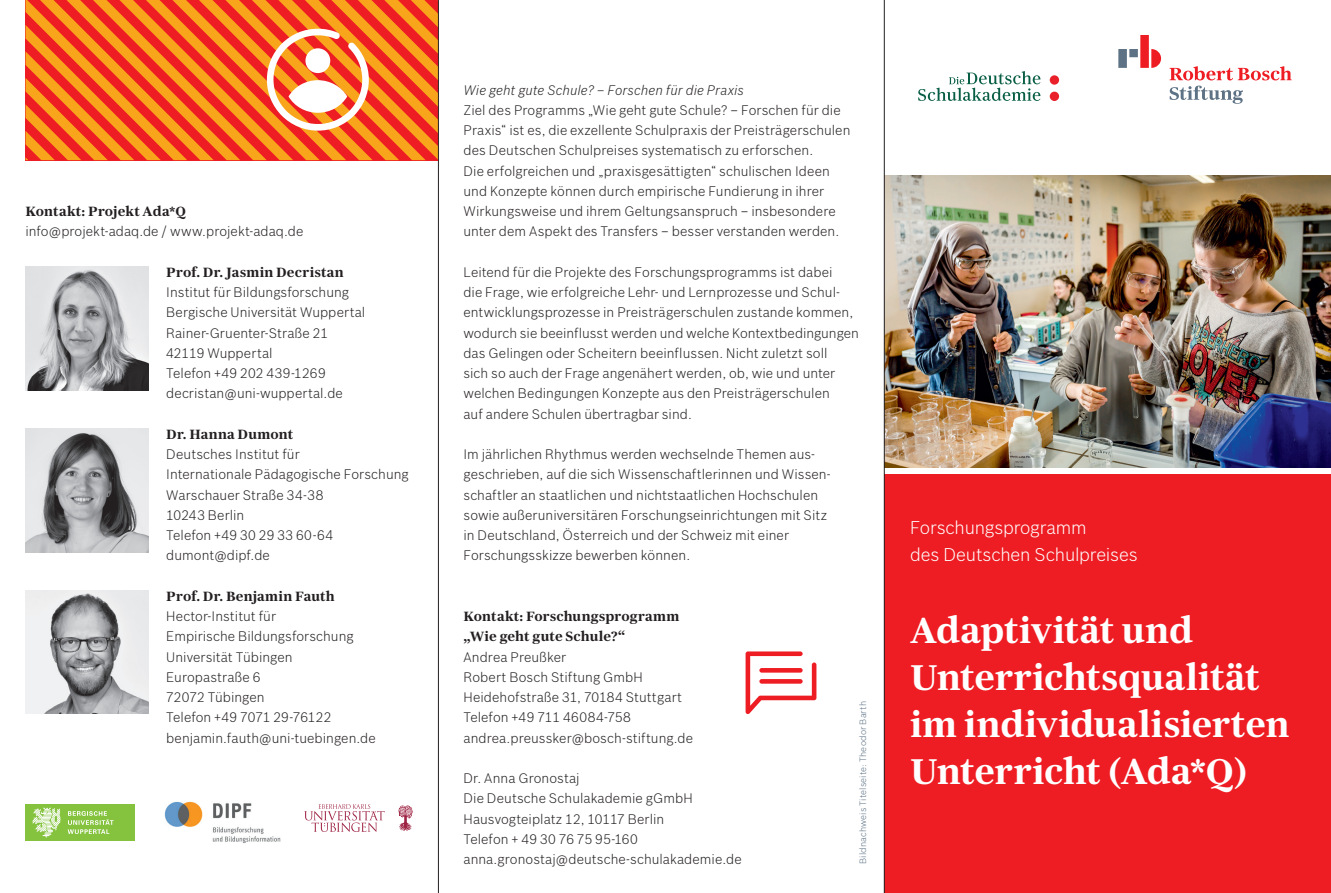
<style>
.page{position:relative;width:1331px;height:893px;background:#fff}
.page>*{position:absolute;margin:0;border:0;box-sizing:border-box;transform-origin:0 0}
.t1{font:700 36px/46.8px "Bosch Serif";letter-spacing:-.01em;color:#fff}
.t2{font:300 18px/27px "Bosch Sans";letter-spacing:-.01em;color:#fff}
.t3{font:300 13.5px/20.2px "Bosch Sans";letter-spacing:.005em;color:#231f20}
.t4{font:700 13.5px/20.2px "Bosch Serif";letter-spacing:.01em;color:#231f20}
.t5{font:italic 300 13.5px "Bosch Sans";color:#231f20}
.t6{font:300 9px "Bosch Sans";letter-spacing:.02em;color:#5d7285}
</style>
<div class="page">
<div style="left:884px;top:475px;width:447px;height:418px;background:#ee1d23"></div>
<svg style="left:26px;top:0;width:412px;height:160px;background:#f46b2b"></svg>
<svg style="left:746px;top:651px;width:70px;height:63px"></svg>
<div style="left:759px;top:668px;width:44px;height:5px;background:#ee1d23;border-radius:2px"></div>
<div style="left:759px;top:679px;width:44px;height:5px;background:#ee1d23;border-radius:2px"></div>
<img style="left:885px;top:176px;width:446px;height:292px">
<img style="left:26px;top:267px;width:123px;height:123px">
<img style="left:26px;top:429px;width:123px;height:123px">
<img style="left:26px;top:590px;width:123px;height:124px">
<hr style="left:438px;top:0;width:1px;height:893px;background:#231f20">
<hr style="left:884px;top:0;width:1px;height:893px;background:#231f20">
<svg style="left:1118px;top:35px;width:43px;height:33px"></svg>
<svg style="left:1169px;top:66px;width:123px;height:14px"></svg>
<svg style="left:1170px;top:86px;width:73px;height:18px"></svg>
<svg style="left:918px;top:71px;width:122px;height:30px"></svg>
<div style="left:1050px;top:75px;width:9px;height:10px;background:#e91f2a;border-radius:50%"></div>
<div style="left:1050px;top:92px;width:9px;height:9px;background:#e91f2a;border-radius:50%"></div>
<svg style="left:304px;top:804px;width:81px;height:28px"></svg>
<svg style="left:399px;top:805px;width:13px;height:25px"></svg>
<div style="left:26px;top:804px;width:109px;height:37px;background:#85c33f"></div>
<svg style="left:68px;top:811px;width:46px;height:23px"></svg>
<svg style="left:32px;top:808px;width:29px;height:29px"></svg>
<img style="left:164px;top:801px;width:117px;height:43px">
<p class="t4" style="left:26px;top:201px;width:162px">Kontakt: Projekt Ada*Q</p>
<p class="t3" style="left:26px;top:221px;width:279px">info@projekt-adaq.de / www.projekt-adaq.de</p>
<p class="t4" style="left:166px;top:262px;width:179px">Prof. Dr. Jasmin Decristan</p>
<p class="t3" style="left:166px;top:282px;width:201px">Institut für Bildungsforschung<br>Bergische Universität Wuppertal<br>Rainer-Gruenter-Straße 21<br>42119 Wuppertal<br>Telefon +49 202 439-1269 decristan@uni-wuppertal.de</p>
<p class="t4" style="left:166px;top:424px;width:128px">Dr. Hanna Dumont</p>
<p class="t3" style="left:166px;top:444px;width:244px">Deutsches Institut für<br>Internationale Pädagogische Forschung<br>Warschauer Straße 34-38<br>10243 Berlin<br>Telefon +49 30 29 33 60-64 dumont@dipf.de</p>
<p class="t4" style="left:166px;top:586px;width:170px">Prof. Dr. Benjamin Fauth</p>
<p class="t3" style="left:166px;top:606px;width:211px">Hector-Institut für<br>Empirische Bildungsforschung<br>Universität Tübingen<br>Europastraße 6<br>72072 Tübingen<br>Telefon +49 7071 29-76122 benjamin.fauth@uni-tuebingen.de</p>
<p class="t5" style="left:463px;top:81px;width:282px">Wie geht gute Schule? – Forschen für die Praxis</p>
<p class="t3" style="left:463px;top:100px;width:388px">Ziel des Programms „Wie geht gute Schule? – Forschen für die Praxis“ ist es, die exzellente Schulpraxis der Preisträgerschulen des Deutschen Schulpreises systematisch zu erforschen.<br>Die erfolgreichen und „praxisgesättigten“ schulischen Ideen und Konzepte können durch empirische Fundierung in ihrer Wirkungsweise und ihrem Geltungsanspruch – insbesondere unter dem Aspekt des Transfers – besser verstanden werden.</p>
<p class="t3" style="left:463px;top:262px;width:397px">Leitend für die Projekte des Forschungsprogramms ist dabei<br>die Frage, wie erfolgreiche Lehr- und Lernprozesse und Schul&shy;entwicklungsprozesse in Preisträgerschulen zustande kommen, wodurch sie beeinflusst werden und welche Kontextbedingungen das Gelingen oder Scheitern beeinflussen. Nicht zuletzt soll<br>sich so auch der Frage angenähert werden, ob, wie und unter welchen Bedingungen Konzepte aus den Preisträgerschulen<br>auf andere Schulen übertragbar sind.</p>
<p class="t3" style="left:463px;top:444px;width:369px">Im jährlichen Rhythmus werden wechselnde Themen aus&shy;geschrieben, auf die sich Wissenschaftlerinnen und Wissen&shy;schaftler an staatlichen und nichtstaatlichen Hochschulen sowie außeruniversitären Forschungseinrichtungen mit Sitz in Deutschland, Österreich und der Schweiz mit einer Forschungsskizze bewerben können.</p>
<p class="t4" style="left:463px;top:606px;width:217px">Kontakt: Forschungsprogramm „Wie geht gute Schule?“</p>
<p class="t3" style="left:463px;top:646px;width:231px">Andrea Preußker<br>Robert Bosch Stiftung GmbH<br>Heidehofstraße 31, 70184 Stuttgart<br>Telefon +49 711 46084-758 andrea.preussker@bosch-stiftung.de</p>
<p class="t3" style="left:463px;top:768px;width:280px">Dr. Anna Gronostaj<br>Die Deutsche Schulakademie gGmbH<br>Hausvogteiplatz 12, 10117 Berlin<br>Telefon + 49 30 76 75 95-160 anna.gronostaj@deutsche-schulakademie.de</p>
<p class="t6" style="left:857px;top:864px;width:165px;rotate:-90deg">Bildnachweis Titelseite: Theodor Barth</p>
<h2 class="t2" style="left:910px;top:514px;width:229px">Forschungsprogramm<br>des Deutschen Schulpreises</h2>
<h1 class="t1" style="left:910px;top:607px;width:381px">Adaptivität und<br>Unterrichtsqualität im individualisierten<br>Unterricht (Ada*Q)</h1>
</div>
